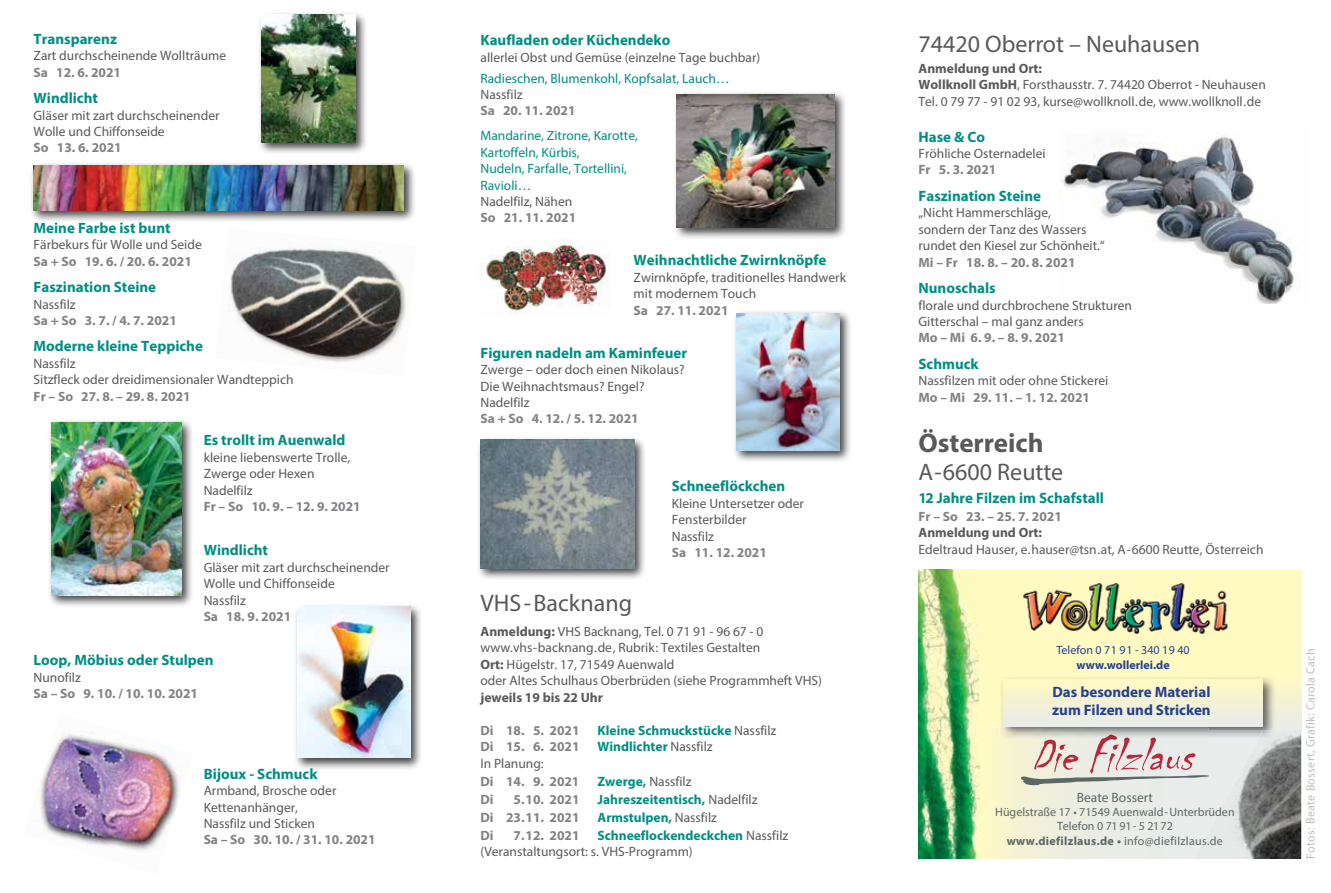
<style>
.page{position:relative;width:1331px;height:893px;background:#fff}
.page>*{position:absolute;margin:0;border:0;box-sizing:border-box;transform-origin:0 0}
.t1{font:700 27px "Myriad Pro";color:#58595b}
.t2{font:24px "Myriad Pro";color:#58595b}
.t3{font:700 15px "Myriad Pro";color:#008e84}
.t4{font:700 15px/18px "Myriad Pro";color:#25408f}
.t5{font:13.5px/16.5px "Myriad Pro";color:#58595b}
.t6{font:700 13.5px "Myriad Pro";color:#808285}
.t7{font:13.5px/16.5px "Myriad Pro";color:#008e84}
.t8{font:700 13.5px "Myriad Pro";color:#008e84}
.t9{font:700 13.5px "Myriad Pro";color:#58595b}
.t10{font:13.5px "Myriad Pro";color:#5c6866}
.t11{font:12px/14.4px "Myriad Pro";color:#5c6866;text-align:center}
.t12{font:12px "Myriad Pro";letter-spacing:.025em;color:#bcbec0}
.t13{font:12px "Myriad Pro";color:#25408f}
.t14{font:700 12px "Myriad Pro";color:#25408f}
.s1{font-weight:700}
.s2{font-weight:400;color:#58595b}
.s3{font-weight:700;color:#008e84}
</style>
<div class="page">
<div style="left:30px;top:161px;width:386px;height:62px;background:#000;opacity:.75"></div>
<img style="left:34px;top:165px;width:370px;height:45px">
<div style="left:257px;top:11px;width:111px;height:144px;background:#000;opacity:.75"></div>
<img style="left:261px;top:15px;width:95px;height:128px">
<img style="left:230px;top:247px;width:176px;height:115px">
<div style="left:47px;top:418px;width:146px;height:189px;background:#000;opacity:.75"></div>
<img style="left:51px;top:422px;width:130px;height:173px">
<img style="left:35px;top:733px;width:146px;height:118px">
<div style="left:293px;top:603px;width:130px;height:167px;background:#000;opacity:.75"></div>
<img style="left:297px;top:607px;width:114px;height:151px">
<img style="left:1058px;top:137px;width:236px;height:166px">
<img style="left:918px;top:570px;width:62px;height:289px">
<img style="left:1259px;top:730px;width:42px;height:129px">
<div style="left:979px;top:570px;width:322px;height:156px;background:#fffac2"></div>
<svg style="left:980px;top:727px;width:279px;height:132px;background:#e3e0d5"></svg>
<img style="left:1023px;top:583px;width:205px;height:51px">
<div style="left:1276px;top:677px;width:25px;height:53px;background:linear-gradient(to bottom,#fff8c2,#e8ebe9)"></div>
<img style="left:999px;top:726px;width:209px;height:1px">
<img style="left:999px;top:727px;width:260px;height:12px">
<img style="left:1259px;top:730px;width:17px;height:9px">
<img style="left:1002px;top:678px;width:206px;height:48px">
<img style="left:1102px;top:735px;width:53px;height:4px">
<img style="left:1208px;top:677px;width:68px;height:53px">
<div style="left:1004px;top:679px;width:259px;height:47px;background:linear-gradient(to bottom,#fff9c1,#e8ebe9)"></div>
<img style="left:482px;top:239px;width:128px;height:75px">
<div style="left:673px;top:90px;width:174px;height:150px;background:#000;opacity:.75"></div>
<img style="left:677px;top:94px;width:157px;height:134px">
<div style="left:476px;top:436px;width:171px;height:144px;background:#000;opacity:.75"></div>
<img style="left:480px;top:440px;width:154px;height:128px">
<div style="left:732px;top:309px;width:120px;height:154px;background:#000;opacity:.75"></div>
<img style="left:736px;top:313px;width:103px;height:138px">
<p class="t3" style="left:34px;top:29px;width:85px">Transparenz</p>
<p class="t5" style="left:34px;top:48px;width:194px">Zart durchscheinende Wollträume</p>
<p class="t6" style="left:34px;top:63px;width:89px">Sa 12. 6. 2021</p>
<p class="t3" style="left:34px;top:88px;width:66px">Windlicht</p>
<p class="t5" style="left:34px;top:107px;width:187px">Gläser mit zart durchscheinender<br>Wolle und Chiffonseide</p>
<p class="t6" style="left:34px;top:139px;width:90px">So 13. 6. 2021</p>
<p class="t3" style="left:34px;top:218px;width:139px">Meine Farbe ist bunt</p>
<p class="t5" style="left:34px;top:236px;width:170px">Färbekurs für Wolle und Seide</p>
<p class="t6" style="left:34px;top:252px;width:160px">Sa + So 19. 6. / 20. 6. 2021</p>
<p class="t3" style="left:34px;top:277px;width:124px">Faszination Steine</p>
<p class="t5" style="left:34px;top:296px;width:44px">Nassfilz</p>
<p class="t6" style="left:34px;top:311px;width:145px">Sa + So 3. 7. / 4. 7. 2021</p>
<p class="t3" style="left:34px;top:336px;width:171px">Moderne kleine Teppiche</p>
<p class="t5" style="left:34px;top:355px;width:261px">Nassfilz<br>Sitzfleck oder dreidimensionaler Wandteppich</p>
<p class="t6" style="left:34px;top:387px;width:159px">Fr – So 27. 8. – 29. 8. 2021</p>
<p class="t3" style="left:204px;top:430px;width:143px">Es trollt im Auenwald</p>
<p class="t5" style="left:204px;top:449px;width:148px">kleine liebenswerte Trolle,<br>Zwerge oder Hexen<br>Nadelfilz</p>
<p class="t6" style="left:204px;top:497px;width:159px">Fr – So 10. 9. – 12. 9. 2021</p>
<p class="t3" style="left:204px;top:540px;width:66px">Windlicht</p>
<p class="t5" style="left:204px;top:559px;width:187px">Gläser mit zart durchscheinender<br>Wolle und Chiffonseide<br>Nassfilz</p>
<p class="t6" style="left:204px;top:608px;width:89px">Sa 18. 9. 2021</p>
<p class="t3" style="left:34px;top:651px;width:181px">Loop, Möbius oder Stulpen</p>
<p class="t5" style="left:34px;top:669px;width:49px">Nunofilz</p>
<p class="t6" style="left:34px;top:685px;width:166px">Sa – So 9. 10. / 10. 10. 2021</p>
<p class="t3" style="left:204px;top:764px;width:115px">Bijoux - Schmuck</p>
<p class="t5" style="left:204px;top:782px;width:134px">Armband, Brosche oder<br>Kettenanhänger,<br>Nassfilz und Sticken</p>
<p class="t6" style="left:204px;top:831px;width:173px">Sa – So 30. 10. / 31. 10. 2021</p>
<p class="t3" style="left:480px;top:30px;width:191px">Kaufladen oder Küchendeko</p>
<p class="t5" style="left:480px;top:49px;width:281px">allerlei Obst und Gemüse (einzelne Tage buchbar)</p>
<p class="t7" style="left:480px;top:70px;width:251px">Radieschen, Blumenkohl, Kopfsalat, Lauch…</p>
<p class="t5" style="left:480px;top:86px;width:44px">Nassfilz</p>
<p class="t6" style="left:480px;top:102px;width:97px">Sa 20. 11. 2021</p>
<p class="t7" style="left:480px;top:127px;width:159px">Mandarine, Zitrone, Karotte,<br>Kartoffeln, Kürbis,<br>Nudeln, Farfalle, Tortellini,<br>Ravioli…</p>
<p class="t5" style="left:480px;top:193px;width:93px">Nadelfilz, Nähen</p>
<p class="t6" style="left:480px;top:209px;width:97px">So 21. 11. 2021</p>
<p class="t3" style="left:634px;top:251px;width:194px">Weihnachtliche Zwirnknöpfe</p>
<p class="t5" style="left:634px;top:269px;width:214px">Zwirnknöpfe, traditionelles Handwerk mit modernem Touch</p>
<p class="t6" style="left:634px;top:301px;width:97px">Sa 27. 11. 2021</p>
<p class="t3" style="left:480px;top:343px;width:208px">Figuren nadeln am Kaminfeuer</p>
<p class="t5" style="left:480px;top:361px;width:206px">Zwerge – oder doch einen Nikolaus?<br>Die Weihnachtsmaus? Engel?<br>Nadelfilz</p>
<p class="t6" style="left:480px;top:410px;width:160px">Sa + So 4. 12. / 5. 12. 2021</p>
<p class="t3" style="left:672px;top:476px;width:115px">Schneeflöckchen</p>
<p class="t5" style="left:672px;top:495px;width:134px">Kleine Untersetzer oder<br>Fensterbilder<br>Nassfilz</p>
<p class="t6" style="left:672px;top:543px;width:97px">Sa 11. 12. 2021</p>
<h2 class="t2" style="left:480px;top:588px;width:153px">VHS-Backnang</h2>
<p class="t5" style="left:480px;top:623px;width:343px"><span class="s1">Anmeldung:</span> VHS Backnang, Tel. 0 71 91 - 96 67 - 0 www.vhs-backnang.de, Rubrik: Textiles Gestalten<br><span class="s1">Ort:</span> Hügelstr. 17, 71549 Auenwald<br>oder Altes Schulhaus Oberbrüden (siehe Programmheft VHS)</p>
<p class="t9" style="left:480px;top:688px;width:124px">jeweils 19 bis 22 Uhr</p>
<p class="t6" style="left:480px;top:721px;width:100px">Di 18. 5. 2021</p>
<p class="t8" style="left:597px;top:721px;width:180px">Kleine Schmuckstücke <span class="s2">Nassfilz</span></p>
<p class="t6" style="left:480px;top:738px;width:100px">Di 15. 6. 2021</p>
<p class="t8" style="left:597px;top:738px;width:117px">Windlichter <span class="s2">Nassfilz</span></p>
<p class="t5" style="left:480px;top:755px;width:65px">In Planung:</p>
<p class="t6" style="left:480px;top:772px;width:100px">Di 14. 9. 2021</p>
<p class="t5" style="left:597px;top:773px;width:96px"><span class="s3">Zwerge,</span> Nassfilz</p>
<p class="t6" style="left:480px;top:790px;width:15px">Di</p>
<p class="t6" style="left:513px;top:790px;width:67px">5.10. 2021</p>
<p class="t8" style="left:597px;top:790px;width:161px">Jahreszeitentisch, <span class="s2">Nadelfilz</span></p>
<p class="t6" style="left:480px;top:808px;width:100px">Di 23.11. 2021</p>
<p class="t8" style="left:597px;top:808px;width:121px">Armstulpen, <span class="s2">Nassfilz</span></p>
<p class="t6" style="left:480px;top:826px;width:15px">Di</p>
<p class="t6" style="left:513px;top:826px;width:67px">7.12. 2021</p>
<p class="t5" style="left:480px;top:827px;width:309px;text-indent:117px"><span class="s3">Schneeflockendeckchen</span> Nassfilz (Veranstaltungsort: s. VHS-Programm)</p>
<h2 class="t2" style="left:918px;top:29px;width:283px">74420 Oberrot – Neuhausen</h2>
<p class="t5" style="left:918px;top:60px;width:349px"><span class="s1">Anmeldung und Ort:<br>Wollknoll GmbH</span>, Forsthausstr. 7. 74420 Oberrot - Neuhausen<br>Tel. 0 79 77 - 91 02 93, kurse@wollknoll.de, www.wollknoll.de</p>
<p class="t3" style="left:918px;top:127px;width:68px">Hase &amp; Co</p>
<p class="t5" style="left:918px;top:145px;width:129px">Fröhliche Osternadelei</p>
<p class="t6" style="left:918px;top:161px;width:79px">Fr 5. 3. 2021</p>
<p class="t3" style="left:918px;top:186px;width:124px">Faszination Steine</p>
<p class="t5" style="left:918px;top:204px;width:188px">„Nicht Hammerschläge,<br>sondern der Tanz des Wassers rundet den Kiesel zur Schönheit.“</p>
<p class="t6" style="left:918px;top:253px;width:159px">Mi – Fr 18. 8. – 20. 8. 2021</p>
<p class="t3" style="left:918px;top:278px;width:79px">Nunoschals</p>
<p class="t5" style="left:918px;top:297px;width:215px">florale und durchbrochene Strukturen<br>Gitterschal – mal ganz anders</p>
<p class="t6" style="left:918px;top:329px;width:148px">Mo – Mi 6. 9. – 8. 9. 2021</p>
<p class="t3" style="left:918px;top:354px;width:62px">Schmuck</p>
<p class="t5" style="left:918px;top:372px;width:191px">Nassfilzen mit oder ohne Stickerei</p>
<p class="t6" style="left:918px;top:388px;width:173px">Mo – Mi 29. 11. – 1. 12. 2021</p>
<h1 class="t1" style="left:918px;top:425px;width:127px">Österreich</h1>
<h2 class="t2" style="left:918px;top:458px;width:146px">A-6600 Reutte</h2>
<p class="t3" style="left:918px;top:488px;width:187px">12 Jahre Filzen im Schafstall</p>
<p class="t6" style="left:918px;top:507px;width:145px">Fr – So 23. – 25. 7. 2021</p>
<p class="t9" style="left:918px;top:524px;width:125px">Anmeldung und Ort:</p>
<p class="t5" style="left:918px;top:541px;width:346px">Edeltraud Hauser, e.hauser@tsn.at, A-6600 Reutte, Österreich</p>
<p class="t13" style="left:1056px;top:643px;width:135px">Telefon 0 71 91 - 340 19 40</p>
<p class="t14" style="left:1076px;top:657px;width:95px">www.wollerlei.de</p>
<p class="t4" style="left:1052px;top:683px;width:160px">Das besondere Material zum Filzen und Stricken</p>
<p class="t10" style="left:1077px;top:789px;width:78px">Beate Bossert</p>
<p class="t11" style="left:995px;top:804px;width:241px">Hügelstraße 17 • 71549 Auenwald-Unterbrüden<br>Telefon 0 71 91- 5 2172<br><span class="s1">www.diefilzlaus.de •</span> info@diefilzlaus.de</p>
<p class="t12" style="left:1303px;top:859px;width:212px;rotate:-90deg">Fotos: Beate Bossert, Grafik: Carola Cach</p>
</div>
